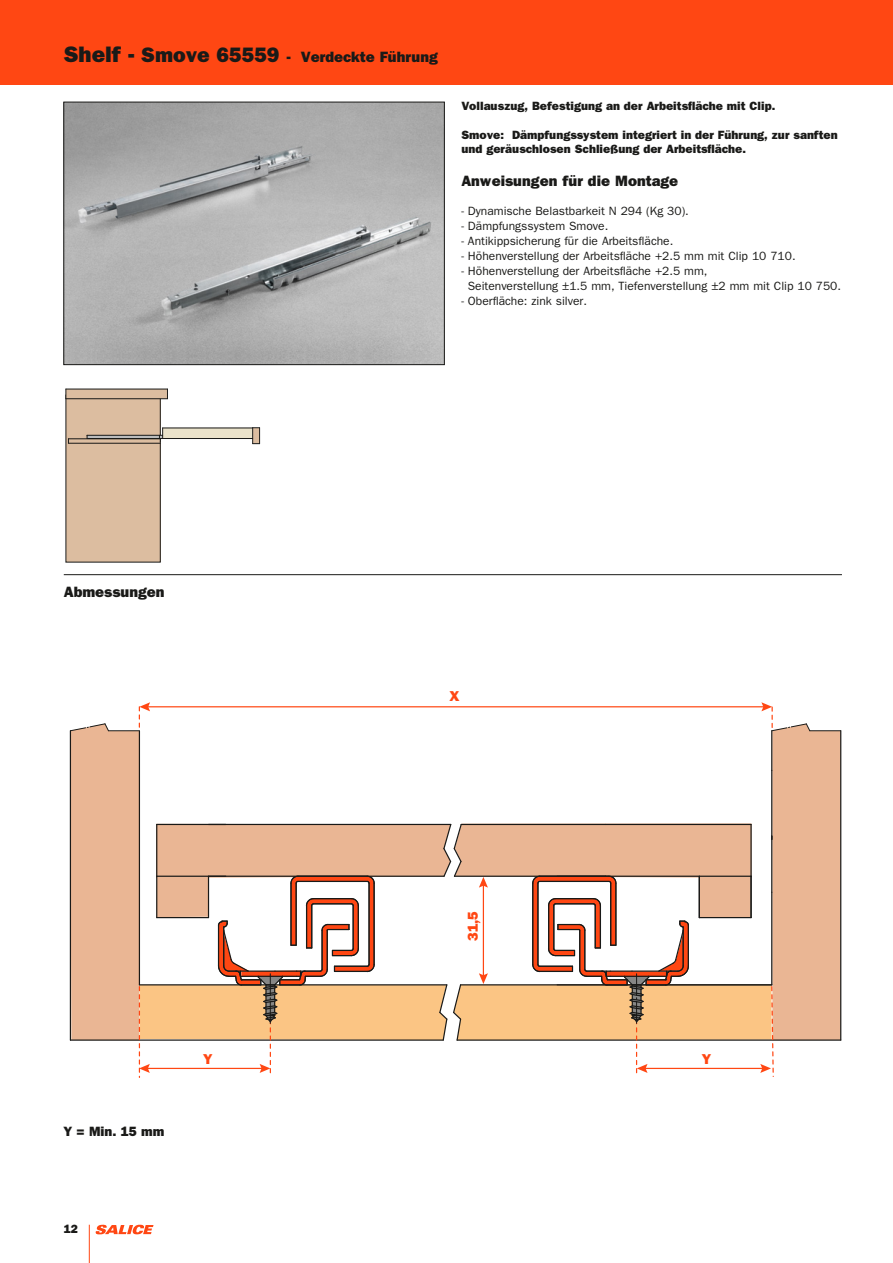
<style>
.page{position:relative;width:893px;height:1263px;background:#fff}
.page>*{position:absolute;margin:0;border:0;box-sizing:border-box;transform-origin:0 0}
.t1{font:15px "ITC Franklin Gothic Std Hvy";color:#1a1a18}
.t2{font:14.4px "ITC Franklin Gothic Std Hvy";color:#ff4713}
.t3{font:13.5px "ITC Franklin Gothic Std Hvy";letter-spacing:-.005em;color:#1a1a18}
.t4{font:12px/15px "ITC Franklin Gothic Std";color:#1a1a18}
.t5{font:12px/14.4px "ITC Franklin Gothic Std Hvy";color:#1a1a18}
.s1{font-size:22.5px}
.s2{font-size:21px}
</style>
<div class="page">
<div style="left:0;top:0;width:893px;height:85px;background:#ff4713"></div>
<img style="left:65px;top:104px;width:378px;height:259px">
<div style="left:63px;top:102px;width:382px;height:263px;border:1px solid #1a1a18"></div>
<svg style="left:70px;top:702px;width:771px;height:376px"></svg>
<div style="left:66px;top:395px;width:94px;height:167px;background:#dcbda0"></div>
<div style="left:66px;top:395px;width:95px;height:167px;border:1px solid #1a1a18"></div>
<div style="left:66px;top:389px;width:101px;height:10px;background:#dcbda0"></div>
<div style="left:163px;top:428px;width:90px;height:11px;background:#eae2ca"></div>
<hr style="left:163px;top:438px;width:90px;height:1px;background:#1a1a18">
<hr style="left:66px;top:389px;width:101px;height:1px;background:#1a1a18">
<hr style="left:66px;top:398px;width:101px;height:1px;background:#1a1a18">
<hr style="left:68px;top:438px;width:92px;height:1px;background:#1a1a18">
<hr style="left:68px;top:443px;width:92px;height:1px;background:#1a1a18">
<svg style="left:252px;top:427px;width:8px;height:17px"></svg>
<hr style="left:163px;top:428px;width:90px;height:1px;background:#1a1a18">
<svg style="left:87px;top:428px;width:76px;height:14px"></svg>
<hr style="left:87px;top:438px;width:76px;height:1px;background:#1a1a18">
<hr style="left:64px;top:574px;width:778px;height:1px;background:#1a1a18">
<hr style="left:89px;top:1225px;width:1px;height:38px;background:#ff4713">
<svg style="left:96px;top:1225px;width:58px;height:9px"></svg>
<p class="t1" style="left:64px;top:48px;width:375px"><span class="s1">Shelf -</span> <span class="s2">Smove 65559</span> - Verdeckte Führung</p>
<p class="t5" style="left:461px;top:99px;width:315px">Vollauszug, Befestigung an der Arbeitsfläche mit Clip.</p>
<p class="t5" style="left:461px;top:128px;width:378px">Smove: Dämpfungssystem integriert in der Führung, zur sanften und geräuschlosen Schließung der Arbeitsfläche.</p>
<p class="t1" style="left:461px;top:172px;width:218px">Anweisungen für die Montage</p>
<p class="t4" style="left:461px;top:204px;width:229px">- Dynamische Belastbarkeit N 294 (Kg 30).</p>
<p class="t4" style="left:461px;top:219px;width:148px">- Dämpfungssystem Smove.</p>
<p class="t4" style="left:461px;top:234px;width:213px">- Antikippsicherung für die Arbeitsfläche.</p>
<p class="t4" style="left:461px;top:249px;width:336px">- Höhenverstellung der Arbeitsfläche +2.5 mm mit Clip 10 710.</p>
<p class="t4" style="left:468px;top:264px;width:375px;text-indent:-6px">- Höhenverstellung der Arbeitsfläche +2.5 mm,<br>Seitenverstellung ±1.5 mm, Tiefenverstellung ±2 mm mit Clip 10 750.</p>
<p class="t4" style="left:461px;top:294px;width:127px">- Oberfläche: zink silver.</p>
<p class="t1" style="left:64px;top:583px;width:102px">Abmessungen</p>
<p class="t2" style="left:449px;top:688px;width:12px">X</p>
<p class="t2" style="left:464px;top:941px;width:32px;rotate:-90deg">31,5</p>
<p class="t3" style="left:63px;top:1124px;width:102px">Y = Min. 15 mm</p>
<p class="t5" style="left:64px;top:1222px;width:16px">12</p>
<p class="t2" style="left:203px;top:1050px;width:11px">Y</p>
<p class="t2" style="left:702px;top:1050px;width:11px">Y</p>
</div>
